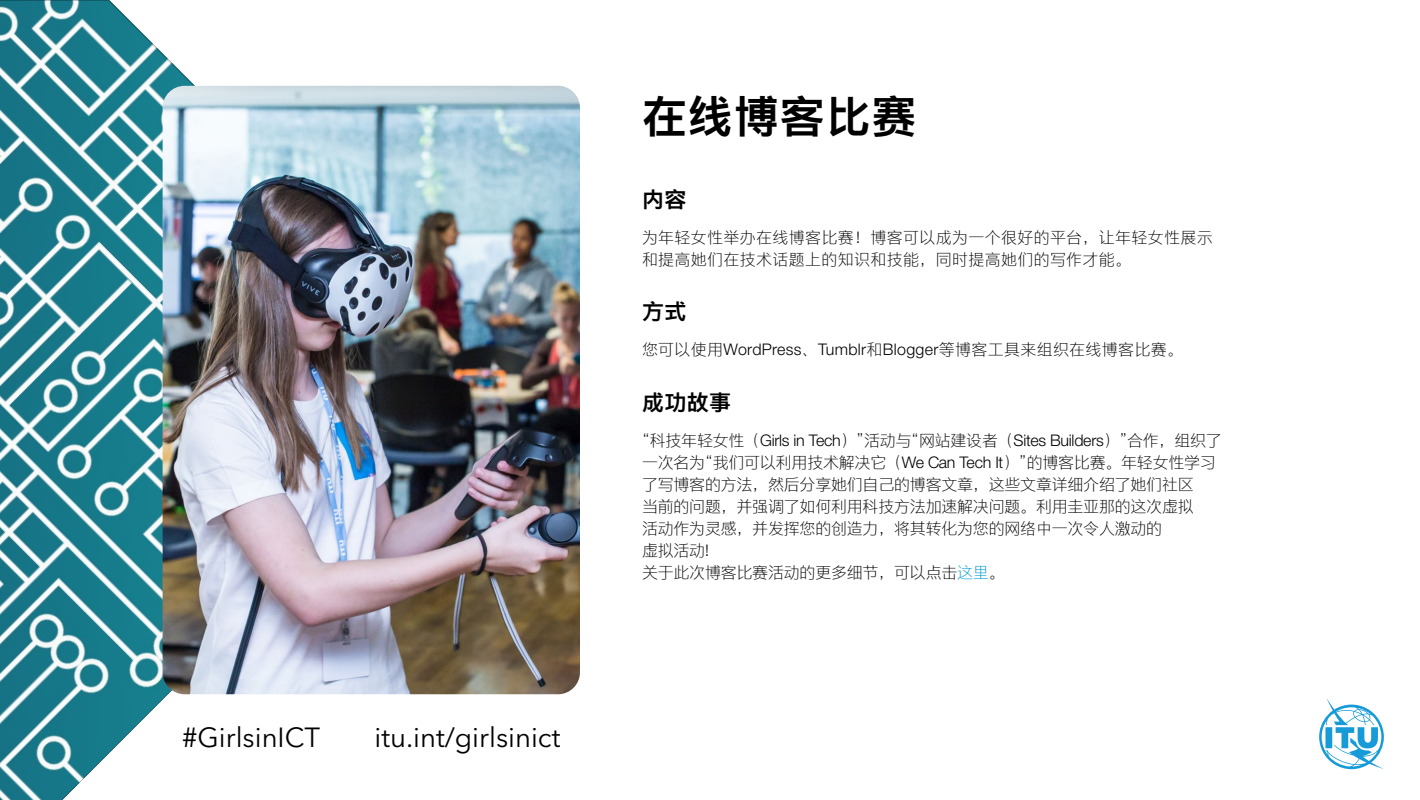
<style>
.page{position:relative;width:1420px;height:800px;background:#fff}
.page>*{position:absolute;margin:0;border:0;box-sizing:border-box;transform-origin:0 0}
.Titre_1{font:45px "M Ying Hei PRC W7";letter-spacing:.02em;color:#000}
.t1{font:27.5px "Avenir Next LT Pro";color:#000}
.Titre_2{font:22px "M Ying Hei PRC W7";letter-spacing:.02em;color:#000}
.Texte{font:16px/22px "M Ying Hei PRC W3";letter-spacing:-.015em;color:#000}
.Texte-2{font:16px/22px "M Ying Hei PRC W3";letter-spacing:.02em;color:#000}
.s1{color:#009cd6}
</style>
<div class="page">
<svg style="left:0;top:0;width:485px;height:800px"></svg>
<svg style="left:1319px;top:698px;width:65px;height:71px"></svg>
<img style="left:163px;top:86px;width:417px;height:608px">
<p class="t1" style="left:182px;top:721px;width:139px">#GirlsinICT</p>
<p class="t1" style="left:374px;top:721px;width:187px">itu.int/girlsinict</p>
<h1 class="Titre_1" style="left:642px;top:89px;width:276px">在线博客比赛</h1>
<h2 class="Titre_2" style="left:642px;top:185px;width:46px">内容</h2>
<p class="Texte-2" style="left:642px;top:226px;width:572px">为年轻女性举办在线博客比赛！博客可以成为一个很好的平台，让年轻女性展示和提高她们在技术话题上的知识和技能，同时提高她们的写作才能。</p>
<h2 class="Titre_2" style="left:642px;top:298px;width:46px">方式</h2>
<p class="Texte-2" style="left:642px;top:339px;width:543px">您可以使用WordPress、Tumblr和Blogger等博客工具来组织在线博客比赛。</p>
<h2 class="Titre_2" style="left:642px;top:388px;width:91px">成功故事</h2>
<p class="Texte" style="left:642px;top:429px;width:581px">“科技年轻女性（Girls in Tech）”活动与“网站建设者（Sites Builders）”合作，组织了一次名为“我们可以利用技术解决它（We Can Tech It）”的博客比赛。年轻女性学习了写博客的方法，然后分享她们自己的博客文章，这些文章详细介绍了她们社区<br>当前的问题，并强调了如何利用科技方法加速解决问题。利用圭亚那的这次虚拟<br>活动作为灵感，并发挥您的创造力，将其转化为您的网络中一次令人激动的<br>虚拟活动!</p>
<p class="Texte" style="left:642px;top:561px;width:364px">关于此次博客比赛活动的更多细节，可以点击<span class="s1">这里</span>。</p>
</div>
